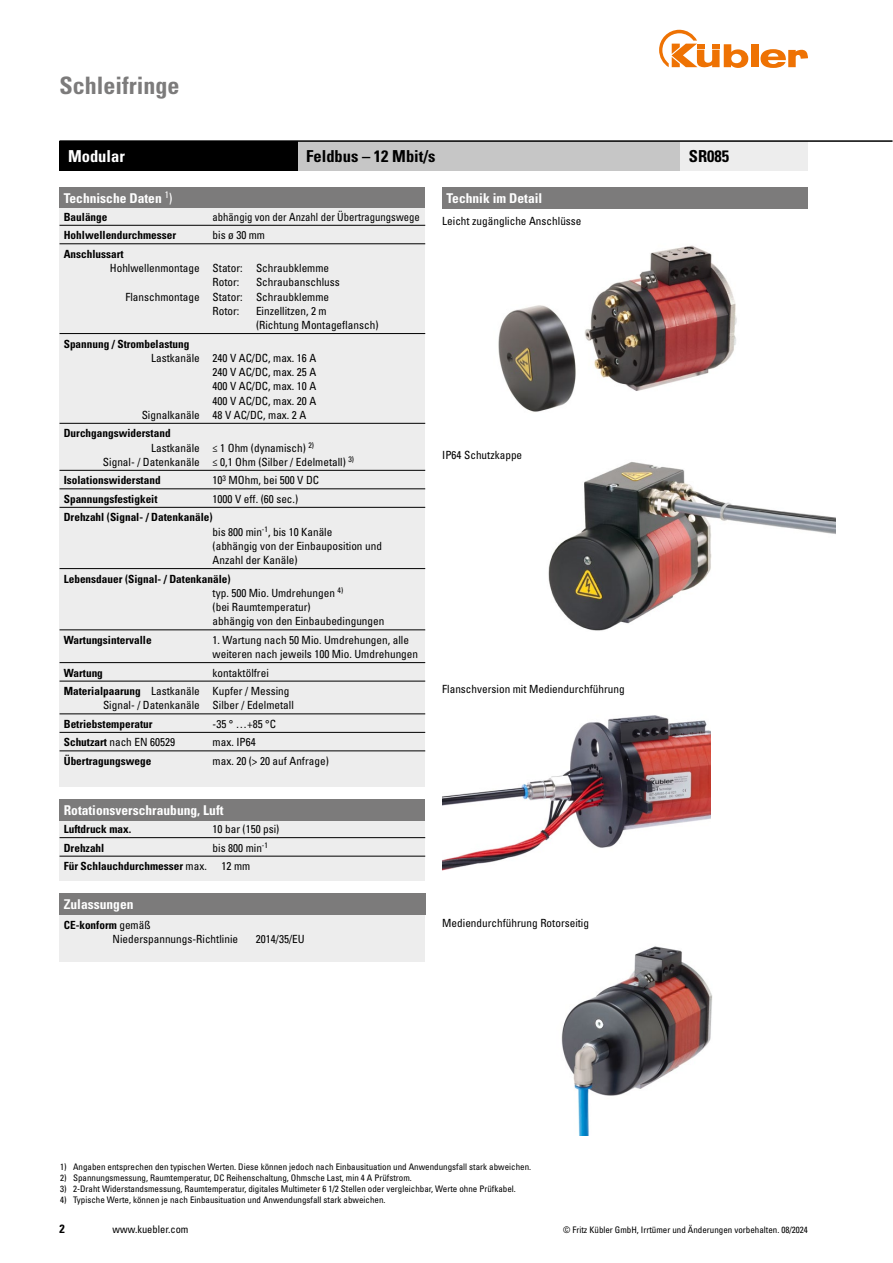
<style>
.page{position:relative;width:893px;height:1263px;background:#fff}
.page>*{position:absolute;margin:0;border:0;box-sizing:border-box;transform-origin:0 0}
.t1{font:700 condensed 24px "Univers LT Std";color:#7c7b7b}
.t2{font:700 condensed 16.5px "Univers LT Std";color:#000}
.t3{font:700 condensed 16.5px "Univers LT Std";color:#fff}
.t4{font:700 condensed 13.5px "Univers LT Std";color:#fff}
.t5{font:700 condensed 12px "Univers LT Std";color:#000}
.t6{font:condensed 11.25px/14.2px "Univers LT Std";color:#000}
.t7{font:700 condensed 11.25px "Univers LT Std";color:#000}
.t8{font:condensed 11.25px "Univers LT Std";color:#000;scale:.95 1}
.t9{font:condensed 10.5px "Univers LT Std";color:#000}
.t10{font:condensed 9px "Univers LT Std";color:#000}
.s1{font-weight:400}
.s2{font-weight:700}
</style>
<div class="page">
<div style="left:751px;top:44px;width:7px;height:23px;background:#ee7203"></div>
<svg style="left:760px;top:49px;width:48px;height:19px"></svg>
<svg style="left:659px;top:30px;width:89px;height:38px"></svg>
<img style="left:498px;top:245px;width:239px;height:167px">
<img style="left:548px;top:462px;width:288px;height:169px">
<img style="left:442px;top:715px;width:268px;height:155px">
<img style="left:561px;top:946px;width:152px;height:189px">
<div style="left:60px;top:187px;width:365px;height:21px;background:#7c7b7b"></div>
<div style="left:60px;top:208px;width:365px;height:579px;background:#ededed"></div>
<hr style="left:60px;top:225px;width:365px;height:1px;background:#000">
<hr style="left:60px;top:243px;width:365px;height:1px;background:#000">
<hr style="left:60px;top:333px;width:365px;height:1px;background:#000">
<hr style="left:60px;top:423px;width:365px;height:1px;background:#000">
<hr style="left:60px;top:470px;width:365px;height:1px;background:#000">
<hr style="left:60px;top:489px;width:365px;height:1px;background:#000">
<hr style="left:60px;top:507px;width:365px;height:1px;background:#000">
<hr style="left:60px;top:568px;width:365px;height:1px;background:#000">
<hr style="left:60px;top:630px;width:365px;height:1px;background:#000">
<hr style="left:60px;top:662px;width:365px;height:1px;background:#000">
<hr style="left:60px;top:681px;width:365px;height:1px;background:#000">
<hr style="left:60px;top:714px;width:365px;height:1px;background:#000">
<hr style="left:60px;top:732px;width:365px;height:1px;background:#000">
<hr style="left:60px;top:751px;width:365px;height:1px;background:#000">
<div style="left:442px;top:187px;width:366px;height:21px;background:#7c7b7b"></div>
<div style="left:60px;top:141px;width:238px;height:30px;background:#000"></div>
<div style="left:298px;top:141px;width:382px;height:30px;background:#c6c6c6"></div>
<div style="left:680px;top:141px;width:128px;height:30px;background:#ededed"></div>
<div style="left:60px;top:821px;width:365px;height:59px;background:#ededed"></div>
<hr style="left:60px;top:837px;width:365px;height:1px;background:#000">
<hr style="left:60px;top:856px;width:365px;height:1px;background:#000">
<div style="left:60px;top:799px;width:365px;height:22px;background:#7c7b7b"></div>
<div style="left:60px;top:893px;width:365px;height:68px;background:#ededed"></div>
<div style="left:60px;top:893px;width:366px;height:21px;background:#7c7b7b"></div>
<hr style="left:60px;top:140px;width:832px;height:2px;background:#000">
<h1 class="t1" style="left:60px;top:71px;width:122px">Schleifringe</h1>
<h2 class="t3" style="left:68px;top:146px;width:58px">Modular</h2>
<h2 class="t2" style="left:306px;top:146px;width:131px">Feldbus – 12 Mbit/s</h2>
<h2 class="t2" style="left:689px;top:146px;width:42px">SR085</h2>
<p class="t4" style="left:64px;top:190px;width:110px">Technische Daten <sup>1</sup><span class="s1">)</span></p>
<p class="t7" style="left:64px;top:210px;width:45px">Baulänge</p>
<p class="t8" style="left:213px;top:210px;width:220px">abhängig von der Anzahl der Übertragungswege</p>
<p class="t7" style="left:64px;top:228px;width:114px">Hohlwellendurchmesser</p>
<p class="t6" style="left:213px;top:228px;width:54px">bis ø 30 mm</p>
<p class="t7" style="left:64px;top:247px;width:61px">Anschlussart</p>
<p class="t6" style="left:213px;top:261px;width:118px;text-indent:-103px">Hohlwellenmontage Stator: Schraubklemme<br>Rotor:</p>
<p class="t6" style="left:256px;top:275px;width:85px">Schraubanschluss</p>
<p class="t6" style="left:125px;top:289px;width:205px">Flanschmontage Stator: Schraubklemme</p>
<p class="t6" style="left:213px;top:303px;width:28px">Rotor:</p>
<p class="t6" style="left:256px;top:303px;width:124px">Einzellitzen, 2 m<br>(Richtung Montageflansch)</p>
<p class="t7" style="left:64px;top:337px;width:127px">Spannung / Strombelastung</p>
<p class="t6" style="left:151px;top:350px;width:167px">Lastkanäle 240 V AC/DC, max. 16 A</p>
<p class="t6" style="left:213px;top:365px;width:105px">240 V AC/DC, max. 25 A</p>
<p class="t6" style="left:213px;top:379px;width:105px">400 V AC/DC, max. 10 A</p>
<p class="t6" style="left:213px;top:393px;width:105px">400 V AC/DC, max. 20 A</p>
<p class="t6" style="left:142px;top:408px;width:166px">Signalkanäle 48 V AC/DC, max. 2 A</p>
<p class="t7" style="left:64px;top:426px;width:108px">Durchgangswiderstand</p>
<p class="t6" style="left:151px;top:440px;width:164px">Lastkanäle ≤ 1 Ohm (dynamisch) <sup>2)</sup></p>
<p class="t6" style="left:103px;top:454px;width:253px">Signal- / Datenkanäle ≤ 0,1 Ohm (Silber / Edelmetall) <sup>3)</sup></p>
<p class="t7" style="left:64px;top:473px;width:98px">Isolationswiderstand</p>
<p class="t6" style="left:213px;top:473px;width:108px">10<sup>3</sup> MOhm, bei 500 V DC</p>
<p class="t7" style="left:64px;top:492px;width:95px">Spannungsfestigkeit</p>
<p class="t6" style="left:213px;top:491px;width:87px">1000 V eff. (60 sec.)</p>
<p class="t7" style="left:64px;top:510px;width:150px">Drehzahl (Signal- / Datenkanäle)</p>
<p class="t6" style="left:213px;top:524px;width:171px">bis 800 min<sup>-1</sup>, bis 10 Kanäle<br>(abhängig von der Einbauposition und<br>Anzahl der Kanäle)</p>
<p class="t6" style="left:213px;top:571px;width:173px;text-indent:-149px"><span class="s2">Lebensdauer (Signal- / Datenkanäle)<br></span>typ. 500 Mio. Umdrehungen <sup>4)<br></sup>(bei Raumtemperatur)<br>abhängig von den Einbaubedingungen</p>
<p class="t7" style="left:64px;top:633px;width:89px">Wartungsintervalle</p>
<p class="t6" style="left:213px;top:632px;width:207px">1. Wartung nach 50 Mio. Umdrehungen, alle weiteren nach jeweils 100 Mio. Umdrehungen</p>
<p class="t7" style="left:64px;top:666px;width:41px">Wartung</p>
<p class="t6" style="left:64px;top:663px;width:227px;line-height:18.5px;text-indent:149px">kontaktölfrei<br><span class="s2">Materialpaarung</span> Lastkanäle Kupfer / Messing</p>
<p class="t6" style="left:103px;top:698px;width:192px">Signal- / Datenkanäle Silber / Edelmetall</p>
<p class="t7" style="left:64px;top:717px;width:90px">Betriebstemperatur</p>
<p class="t6" style="left:213px;top:717px;width:65px">-35 ° …+85 °C</p>
<p class="t6" style="left:64px;top:735px;width:113px"><span class="s2">Schutzart</span> nach EN 60529</p>
<p class="t6" style="left:213px;top:735px;width:45px">max. IP64</p>
<p class="t7" style="left:64px;top:754px;width:89px">Übertragungswege</p>
<p class="t6" style="left:213px;top:754px;width:118px">max. 20 (&gt; 20 auf Anfrage)</p>
<p class="t4" style="left:64px;top:802px;width:161px">Rotationsverschraubung, Luft</p>
<p class="t7" style="left:64px;top:822px;width:69px">Luftdruck max.</p>
<p class="t6" style="left:213px;top:822px;width:68px">10 bar (150 psi)</p>
<p class="t7" style="left:64px;top:841px;width:42px">Drehzahl</p>
<p class="t6" style="left:213px;top:840px;width:57px">bis 800 min<sup>-1</sup></p>
<p class="t7" style="left:64px;top:859px;width:145px">Für Schlauchdurchmesser <span class="s1">max.</span></p>
<p class="t6" style="left:222px;top:859px;width:30px">12 mm</p>
<p class="t4" style="left:64px;top:895px;width:71px">Zulassungen</p>
<p class="t6" style="left:113px;top:917px;width:127px;text-indent:-49px"><span class="s2">CE-konform</span> gemäß<br>Niederspannungs-Richtlinie</p>
<p class="t6" style="left:256px;top:932px;width:50px">2014/35/EU</p>
<p class="t4" style="left:446px;top:190px;width:97px">Technik im Detail</p>
<p class="t6" style="left:442px;top:214px;width:141px">Leicht zugängliche Anschlüsse</p>
<p class="t6" style="left:442px;top:448px;width:81px">IP64 Schutzkappe</p>
<p class="t6" style="left:442px;top:681px;width:184px">Flanschversion mit Mediendurchführung</p>
<p class="t6" style="left:442px;top:915px;width:148px">Mediendurchführung Rotorseitig</p>
<p class="t10" style="left:60px;top:1161px;width:472px">1) Angaben entsprechen den typischen Werten. Diese können jedoch nach Einbausituation und Anwendungsfall stark abweichen.</p>
<p class="t10" style="left:60px;top:1172px;width:353px">2) Spannungsmessung, Raumtemperatur, DC Reihenschaltung, Ohmsche Last, min 4 A Prüfstrom.</p>
<p class="t10" style="left:60px;top:1183px;width:457px">3) 2-Draht Widerstandsmessung, Raumtemperatur, digitales Multimeter 6 1/2 Stellen oder vergleichbar, Werte ohne Prüfkabel.</p>
<p class="t10" style="left:60px;top:1194px;width:327px">4) Typische Werte, können je nach Einbausituation und Anwendungsfall stark abweichen.</p>
<p class="t5" style="left:60px;top:1221px;width:7px">2</p>
<p class="t9" style="left:113px;top:1223px;width:77px">www.kuebler.com</p>
<p class="t10" style="left:563px;top:1224px;width:246px">© Fritz Kübler GmbH, Irrtümer und Änderungen vorbehalten. 08/2024</p>
</div>
